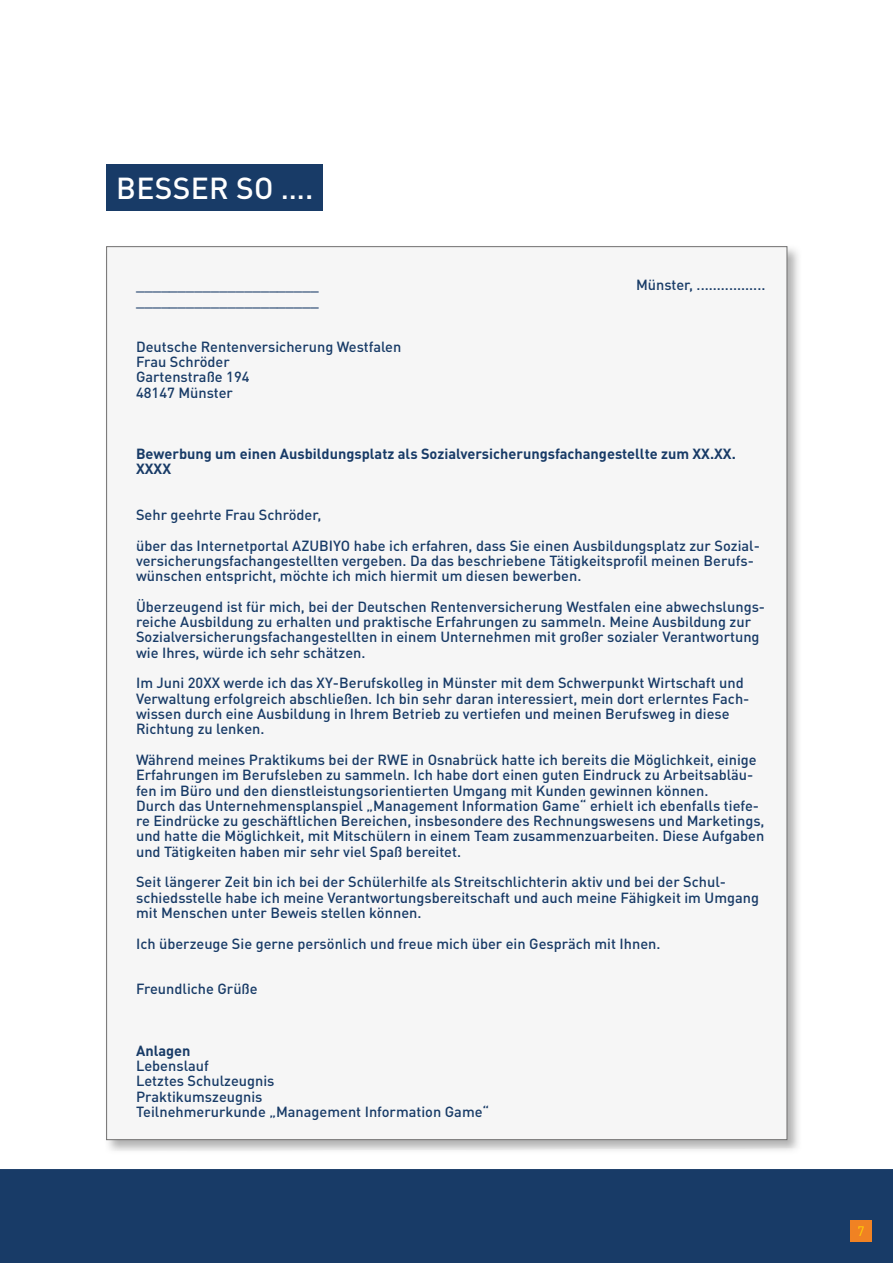
<style>
.page{position:relative;width:893px;height:1263px;background:#fff}
.page>*{position:absolute;margin:0;border:0;box-sizing:border-box;transform-origin:0 0}
.t1{font:500 30px "DIN Pro DR Vp";letter-spacing:.01em;color:#fff}
.t2{font:500 14.55px/15.3px "DIN Pro DR Vp";color:#183b67}
.t3{font:700 14.55px/15.3px "DIN Pro DR Vp";color:#183b67}
.t4{font:13.5px "DIN Pro DR Vp";color:#ffd405}
</style>
<div class="page">
<div style="left:0;top:1169px;width:893px;height:94px;background:#183b67"></div>
<img style="left:106px;top:246px;width:693px;height:903px">
<div style="left:106px;top:246px;width:681px;height:894px;background:#f6f6f6;border:1px solid #706f6f"></div>
<div style="left:106px;top:164px;width:217px;height:47px;background:#183b67"></div>
<div style="left:850px;top:1220px;width:22px;height:22px;background:#f08223"></div>
<h1 class="t1" style="left:116px;top:169px;width:199px">BESSER SO ….</h1>
<p class="t2" style="left:136px;top:277px;width:184px">______________________</p>
<p class="t2" style="left:636px;top:277px;width:131px">Münster, .................</p>
<p class="t2" style="left:136px;top:292px;width:184px">______________________</p>
<p class="t2" style="left:136px;top:338px;width:267px">Deutsche Rentenversicherung Westfalen<br>Frau Schröder<br>Gartenstraße 194<br>48147 Münster</p>
<p class="t3" style="left:136px;top:445px;width:601px">Bewerbung um einen Ausbildungsplatz als Sozialversicherungsfachangestellte zum XX.XX.<br>XXXX</p>
<p class="t2" style="left:136px;top:499px;width:625px;line-height:30.6px">Sehr geehrte Frau Schröder,<br>über das Internetportal AZUBIYO habe ich erfahren, dass Sie einen Ausbildungsplatz zur Sozial-</p>
<p class="t2" style="left:136px;top:553px;width:619px">versicherungsfachangestellten vergeben. Da das beschriebene Tätigkeitsprofil meinen Berufs&shy;wünschen entspricht, möchte ich mich hiermit um diesen bewerben.</p>
<p class="t2" style="left:136px;top:598px;width:631px">Überzeugend ist für mich, bei der Deutschen Rentenversicherung Westfalen eine abwechslungs&shy;reiche Ausbildung zu erhalten und praktische Erfahrungen zu sammeln. Meine Ausbildung zur Sozialversicherungsfachangestellten in einem Unternehmen mit großer sozialer Verantwortung wie Ihres, würde ich sehr schätzen.</p>
<p class="t2" style="left:136px;top:675px;width:615px">Im Juni 20XX werde ich das XY-Berufskolleg in Münster mit dem Schwerpunkt Wirtschaft und Verwaltung erfolgreich abschließen. Ich bin sehr daran interessiert, mein dort erlerntes Fach&shy;wissen durch eine Ausbildung in Ihrem Betrieb zu vertiefen und meinen Berufsweg in diese Richtung zu lenken.</p>
<p class="t2" style="left:136px;top:751px;width:630px">Während meines Praktikums bei der RWE in Osnabrück hatte ich bereits die Möglichkeit, einige Erfahrungen im Berufsleben zu sammeln. Ich habe dort einen guten Eindruck zu Arbeitsabläu&shy;fen im Büro und den dienstleistungsorientierten Umgang mit Kunden gewinnen können.<br>Durch das Unternehmensplanspiel „Management Information Game“ erhielt ich ebenfalls tiefe&shy;re Eindrücke zu geschäftlichen Bereichen, insbesondere des Rechnungswesens und Marketings, und hatte die Möglichkeit, mit Mitschülern in einem Team zusammenzuarbeiten. Diese Aufgaben und Tätigkeiten haben mir sehr viel Spaß bereitet.</p>
<p class="t2" style="left:136px;top:874px;width:624px">Seit längerer Zeit bin ich bei der Schülerhilfe als Streitschlichterin aktiv und bei der Schul&shy;schiedsstelle habe ich meine Verantwortungsbereitschaft und auch meine Fähigkeit im Umgang mit Menschen unter Beweis stellen können.</p>
<p class="t2" style="left:136px;top:935px;width:526px">Ich überzeuge Sie gerne persönlich und freue mich über ein Gespräch mit Ihnen.</p>
<p class="t2" style="left:136px;top:981px;width:123px">Freundliche Grüße</p>
<p class="t3" style="left:136px;top:1042px;width:56px">Anlagen</p>
<p class="t2" style="left:136px;top:1058px;width:355px">Lebenslauf<br>Letztes Schulzeugnis<br>Praktikumszeugnis<br>Teilnehmerurkunde „Management Information Game“</p>
<p class="t4" style="left:858px;top:1223px;width:9px">7</p>
</div>
